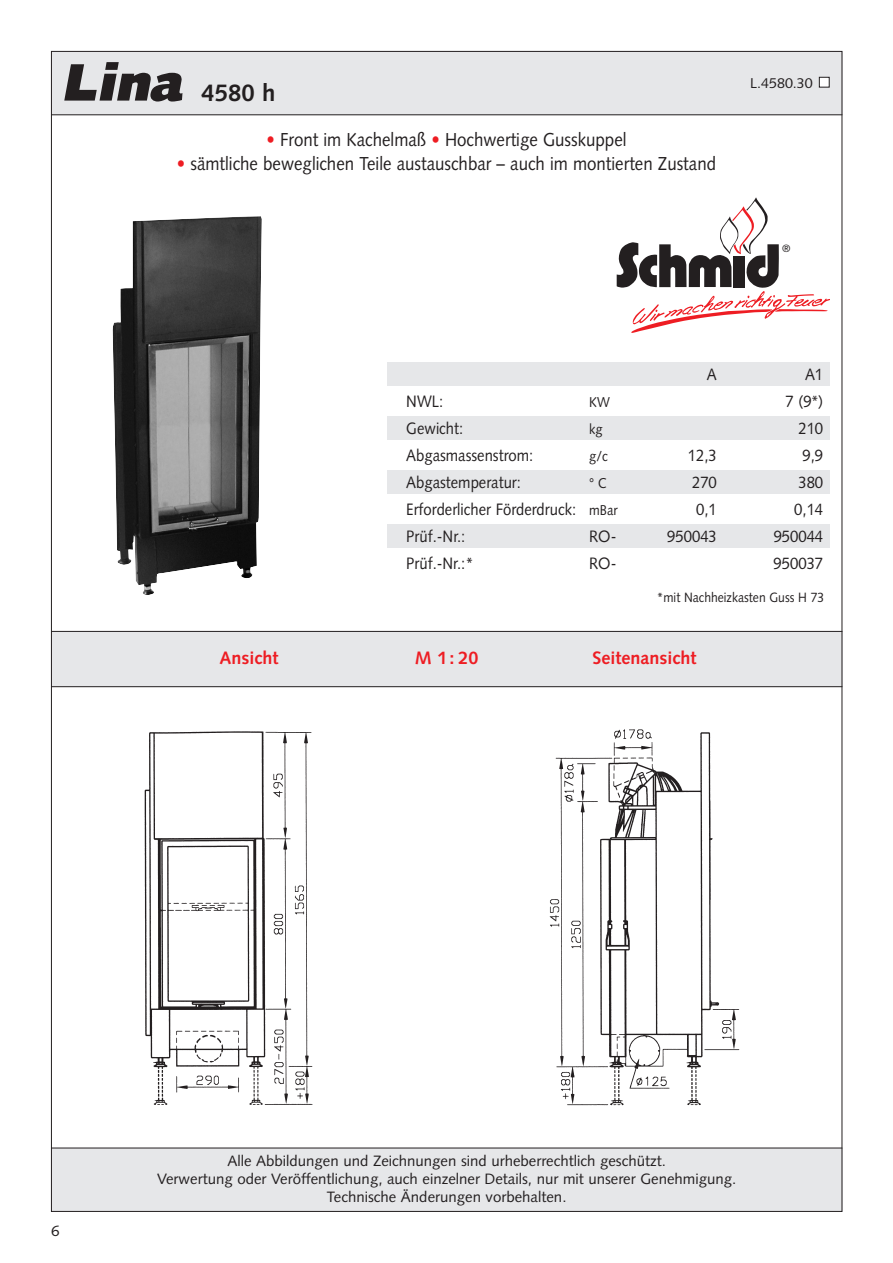
<style>
.page{position:relative;width:893px;height:1263px;background:#fff}
.page>*{position:absolute;margin:0;border:0;box-sizing:border-box;transform-origin:0 0}
.t1{font:italic 900 52.5px "Syntax";color:#231f20}
.t2{font:700 24px "Syntax";color:#231f20}
.t3{font:18.75px "Syntax";color:#231f20;scale:.9 1}
.t4{font:700 18px "Syntax";color:#ee1d23}
.t5{font:16.5px "Syntax";color:#231f20;scale:.9 1}
.t6{font:15px/18px "Syntax";color:#231f20;text-align:center}
.t7{font:14.25px "Syntax";color:#231f20}
.t8{font:14.25px "Syntax";color:#231f20;scale:.9 1}
.t9{font:13.5px "Syntax";color:#231f20;scale:.9 1}
.t10{font:300 10.5px "Frutiger";color:#231f20}
.s1{color:#ee1d23}
.s2{font-size:14.25px}
</style>
<div class="page">
<div style="left:51px;top:51px;width:791px;height:64px;background:#e6e7e9"></div>
<div style="left:51px;top:631px;width:791px;height:56px;background:#e6e7e9"></div>
<hr style="left:51px;top:631px;width:791px;height:1px;background:#231f20">
<hr style="left:51px;top:114px;width:791px;height:1px;background:#231f20">
<div style="left:51px;top:1148px;width:791px;height:64px;background:#e6e7e9"></div>
<hr style="left:51px;top:1148px;width:791px;height:1px;background:#231f20">
<hr style="left:51px;top:686px;width:791px;height:1px;background:#231f20">
<img style="left:144px;top:731px;width:169px;height:374px">
<img style="left:549px;top:729px;width:191px;height:377px">
<svg style="left:616px;top:197px;width:213px;height:135px"></svg>
<img style="left:113px;top:216px;width:149px;height:379px">
<div style="left:819px;top:77px;width:10px;height:10px;background:#fff"></div>
<div style="left:819px;top:77px;width:10px;height:11px;border:1px solid #231f20"></div>
<div style="left:387px;top:417px;width:442px;height:23px;background:#e6e7e9"></div>
<div style="left:387px;top:363px;width:442px;height:23px;background:#e6e7e9"></div>
<div style="left:387px;top:471px;width:442px;height:23px;background:#e6e7e9"></div>
<div style="left:387px;top:525px;width:442px;height:23px;background:#e6e7e9"></div>
<h1 class="t1" style="left:62px;top:61px;width:131px">Lina</h1>
<h2 class="t2" style="left:201px;top:83px;width:76px">4580 h</h2>
<p class="t3" style="left:266px;top:132px;width:401px"><span class="s1">•</span> Front im Kachelmaß <span class="s1">•</span> Hochwertige Gusskuppel</p>
<p class="t3" style="left:177px;top:156px;width:600px"><span class="s1">•</span> sämtliche beweglichen Teile austauschbar – auch im montierten Zustand</p>
<p class="t7" style="left:750px;top:77px;width:64px">L.4580.30</p>
<p class="t10" style="left:782px;top:244px;width:10px">®</p>
<p class="t5" style="left:707px;top:368px;width:13px">A</p>
<p class="t5" style="left:805px;top:368px;width:22px">A1</p>
<p class="t5" style="left:406px;top:395px;width:43px">NWL:</p>
<p class="t8" style="left:589px;top:397px;width:24px">KW</p>
<p class="t5" style="left:785px;top:395px;width:43px">7 (9*)</p>
<p class="t5" style="left:406px;top:422px;width:65px">Gewicht:</p>
<p class="t8" style="left:589px;top:424px;width:17px">kg</p>
<p class="t5" style="left:798px;top:422px;width:29px">210</p>
<p class="t5" style="left:406px;top:449px;width:143px">Abgasmassenstrom:</p>
<p class="t8" style="left:589px;top:451px;width:22px">g/c</p>
<p class="t5" style="left:688px;top:449px;width:34px">12,3</p>
<p class="t5" style="left:802px;top:449px;width:24px">9,9</p>
<p class="t5" style="left:406px;top:476px;width:129px">Abgastemperatur:</p>
<p class="t8" style="left:589px;top:478px;width:21px">° C</p>
<p class="t5" style="left:692px;top:476px;width:29px">270</p>
<p class="t5" style="left:798px;top:476px;width:29px">380</p>
<p class="t5" style="left:406px;top:503px;width:236px">Erforderlicher Förderdruck: <span class="s2">mBar</span></p>
<p class="t5" style="left:696px;top:503px;width:24px">0,1</p>
<p class="t5" style="left:794px;top:503px;width:34px">0,14</p>
<p class="t5" style="left:406px;top:530px;width:67px">Prüf.-Nr.:</p>
<p class="t5" style="left:589px;top:530px;width:32px">RO-</p>
<p class="t5" style="left:667px;top:530px;width:57px">950043</p>
<p class="t5" style="left:773px;top:530px;width:57px">950044</p>
<p class="t5" style="left:406px;top:557px;width:76px">Prüf.-Nr.:*</p>
<p class="t5" style="left:589px;top:557px;width:32px">RO-</p>
<p class="t5" style="left:773px;top:557px;width:57px">950037</p>
<p class="t9" style="left:656px;top:592px;width:187px">*mit Nachheizkasten Guss H 73</p>
<p class="t4" style="left:219px;top:650px;width:60px">Ansicht</p>
<p class="t4" style="left:415px;top:650px;width:65px">M 1: 20</p>
<p class="t4" style="left:592px;top:650px;width:105px">Seitenansicht</p>
<p class="t6" style="left:51px;top:1223px;width:10px">6</p>
<p class="t6" style="left:157px;top:1153px;width:580px">Alle Abbildungen und Zeichnungen sind urheberrechtlich geschützt.<br>Verwertung oder Veröffentlichung, auch einzelner Details, nur mit unserer Genehmigung.<br>Technische Änderungen vorbehalten.</p>
</div>
